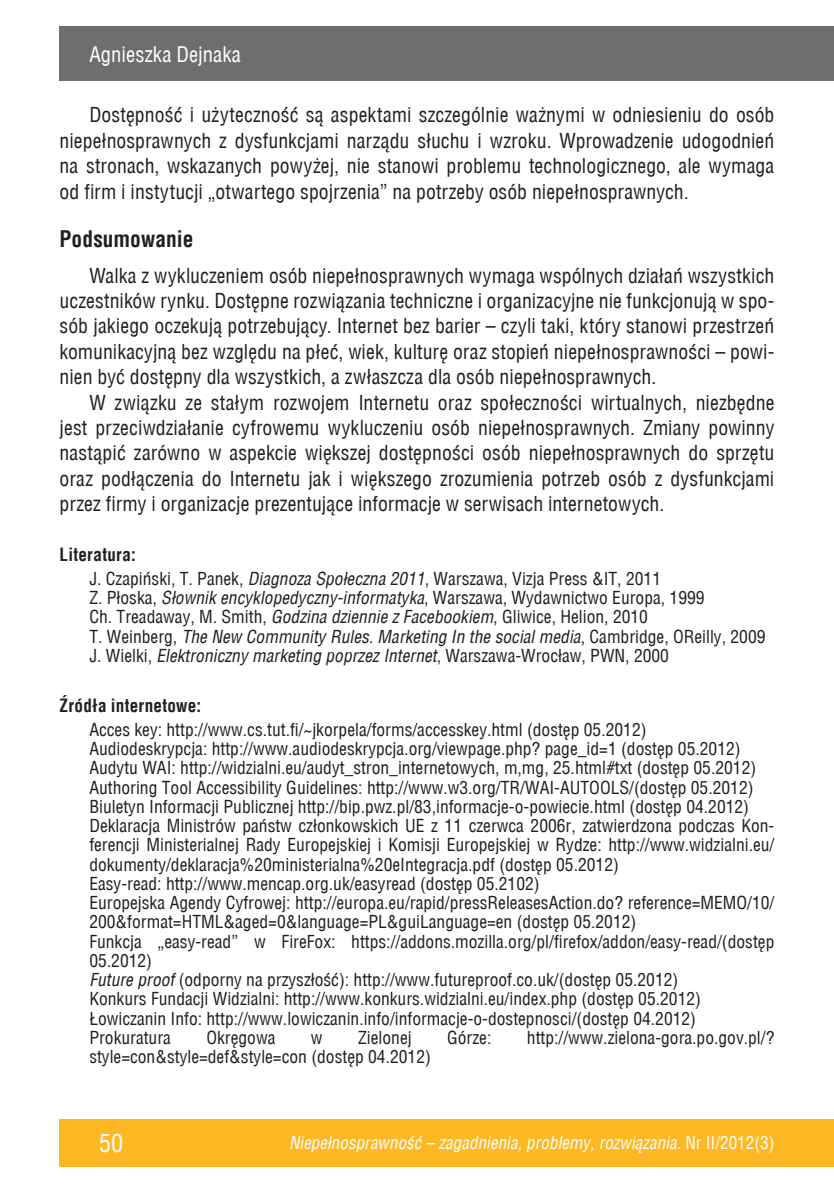
<style>
.page{position:relative;width:834px;height:1191px;background:#fff}
.page>*{position:absolute;margin:0;border:0;box-sizing:border-box;transform-origin:0 0}
.t1{font:24.5px "Switzerland Condensed";color:#fff}
.t2{font:700 21.88px "Switzerland Condensed";letter-spacing:.005em;color:#231f20}
.t3{font:21px "Switzerland Condensed";letter-spacing:.005em;color:#fff}
.t4{font:20.12px/25.4px "Switzerland Condensed";letter-spacing:.005em;color:#231f20;text-align:justify}
.t5{font:17.5px/19.2px "Switzerland Condensed";color:#231f20}
.t6{font:italic 17.5px "Switzerland Condensed";color:#fff}
.t7{font:700 17.5px "Switzerland Condensed";letter-spacing:.02em;color:#231f20}
.s1{font-weight:700}
.s2{font-style:italic}
.s3{font-style:normal}
</style>
<div class="page">
<div style="left:60px;top:1119px;width:773px;height:47px;background:#fdb824"></div>
<div style="left:60px;top:26px;width:773px;height:55px;background:#6d6e70"></div>
<p class="t3" style="left:89px;top:42px;width:153px">Agnieszka Dejnaka</p>
<p class="t4" style="left:60px;top:102px;width:716px;text-indent:30px">Dostępność i użyteczność są aspektami szczególnie ważnymi w odniesieniu do osób niepełnosprawnych z dysfunkcjami narządu słuchu i wzroku. Wprowadzenie udogodnień na stronach, wskazanych powyżej, nie stanowi problemu technologicznego, ale wymaga od firm i instytucji „otwartego spojrzenia” na potrzeby osób niepełnosprawnych.</p>
<p class="t2" style="left:60px;top:226px;width:135px">Podsumowanie</p>
<p class="t4" style="left:60px;top:263px;width:716px;text-indent:30px">Walka z wykluczeniem osób niepełnosprawnych wymaga wspólnych działań wszystkich uczestników rynku. Dostępne rozwiązania techniczne i organizacyjne nie funkcjonują w spo&shy;sób jakiego oczekują potrzebujący. Internet bez barier – czyli taki, który stanowi przestrzeń komunikacyjną bez względu na płeć, wiek, kulturę oraz stopień niepełnosprawności – powi&shy;nien być dostępny dla wszystkich, a zwłaszcza dla osób niepełnosprawnych.</p>
<p class="t4" style="left:60px;top:389px;width:716px;text-indent:30px">W związku ze stałym rozwojem Internetu oraz społeczności wirtualnych, niezbędne jest przeciwdziałanie cyfrowemu wykluczeniu osób niepełnosprawnych. Zmiany powinny nastąpić zarówno w aspekcie większej dostępności osób niepełnosprawnych do sprzętu oraz podłączenia do Internetu jak i większego zrozumienia potrzeb osób z dysfunkcjami przez firmy i organizacje prezentujące informacje w serwisach internetowych.</p>
<p class="t5" style="left:89px;top:542px;width:573px;line-height:24.2px;text-indent:-30px"><span class="s1">Literatura:<br></span>J. Czapiński, T. Panek, <span class="s2">Diagnoza Społeczna 2011</span>, Warszawa, Vizja Press &amp;IT, 2011</p>
<p class="t5" style="left:89px;top:588px;width:677px">Z. Płoska, <span class="s2">Słownik encyklopedyczny-informatyka</span>, Warszawa, Wydawnictwo Europa, 1999<br>Ch. Treadaway, M. Smith, <span class="s2">Godzina dziennie z Facebookiem</span>, Gliwice, Helion, 2010<br>T. Weinberg, <span class="s2">The New Community Rules. Marketing In the social media</span>, Cambridge, OReilly, 2009<br>J. Wielki, <span class="s2">Elektroniczny marketing poprzez Internet</span>, Warszawa-Wrocław, PWN, 2000</p>
<p class="t7" style="left:60px;top:695px;width:143px">Źródła internetowe:</p>
<p class="t5" style="left:89px;top:720px;width:686px">Acces key: http://www.cs.tut.fi/~jkorpela/forms/accesskey.html (dostęp 05.2012)<br>Audiodeskrypcja: http://www.audiodeskrypcja.org/viewpage.php? page_id=1 (dostęp 05.2012)<br>Audytu WAI: http://widzialni.eu/audyt_stron_internetowych, m,mg, 25.html#txt (dostęp 05.2012)<br>Authoring Tool Accessibility Guidelines: http://www.w3.org/TR/WAI-AUTOOLS/(dostęp 05.2012)<br>Biuletyn Informacji Publicznej http://bip.pwz.pl/83,informacje-o-powiecie.html (dostęp 04.2012)<br>Deklaracja Ministrów państw członkowskich UE z 11 czerwca 2006r, zatwierdzona podczas Kon&shy;ferencji Ministerialnej Rady Europejskiej i Komisji Europejskiej w Rydze: http://www.widzialni.eu/ dokumenty/deklaracja%20ministerialna%20eIntegracja.pdf (dostęp 05.2012)<br>Easy-read: http://www.mencap.org.uk/easyread (dostęp 05.2102)<br>Europejska Agendy Cyfrowej: http://europa.eu/rapid/pressReleasesAction.do? reference=MEMO/10/ 200&amp;format=HTML&amp;aged=0&amp;language=PL&amp;guiLanguage=en (dostęp 05.2012)<br>Funkcja „easy-read” w FireFox: https://addons.mozilla.org/pl/firefox/addon/easy-read/(dostęp 05.2012)<br><span class="s2">Future proof</span> (odporny na przyszłość): http://www.futureproof.co.uk/(dostęp 05.2012)<br>Konkurs Fundacji Widzialni: http://www.konkurs.widzialni.eu/index.php (dostęp 05.2012)<br>Łowiczanin Info: http://www.lowiczanin.info/informacje-o-dostepnosci/(dostęp 04.2012)<br>Prokuratura</p>
<p class="t5" style="left:206px;top:1028px;width:70px">Okręgowa</p>
<p class="t5" style="left:311px;top:1028px;width:13px">w</p>
<p class="t5" style="left:358px;top:1028px;width:55px">Zielonej</p>
<p class="t5" style="left:447px;top:1028px;width:46px">Górze:</p>
<p class="t5" style="left:527px;top:1028px;width:249px">http://www.zielona-gora.po.gov.pl/?</p>
<p class="t5" style="left:89px;top:1047px;width:343px">style=con&amp;style=def&amp;style=con (dostęp 04.2012)</p>
<h1 class="t1" style="left:99px;top:1129px;width:26px">50</h1>
<p class="t6" style="left:289px;top:1132px;width:487px">Niepełnosprawność – zagadnienia, problemy, rozwiązania<span class="s3">. Nr II/2012(3)</span></p>
</div>
